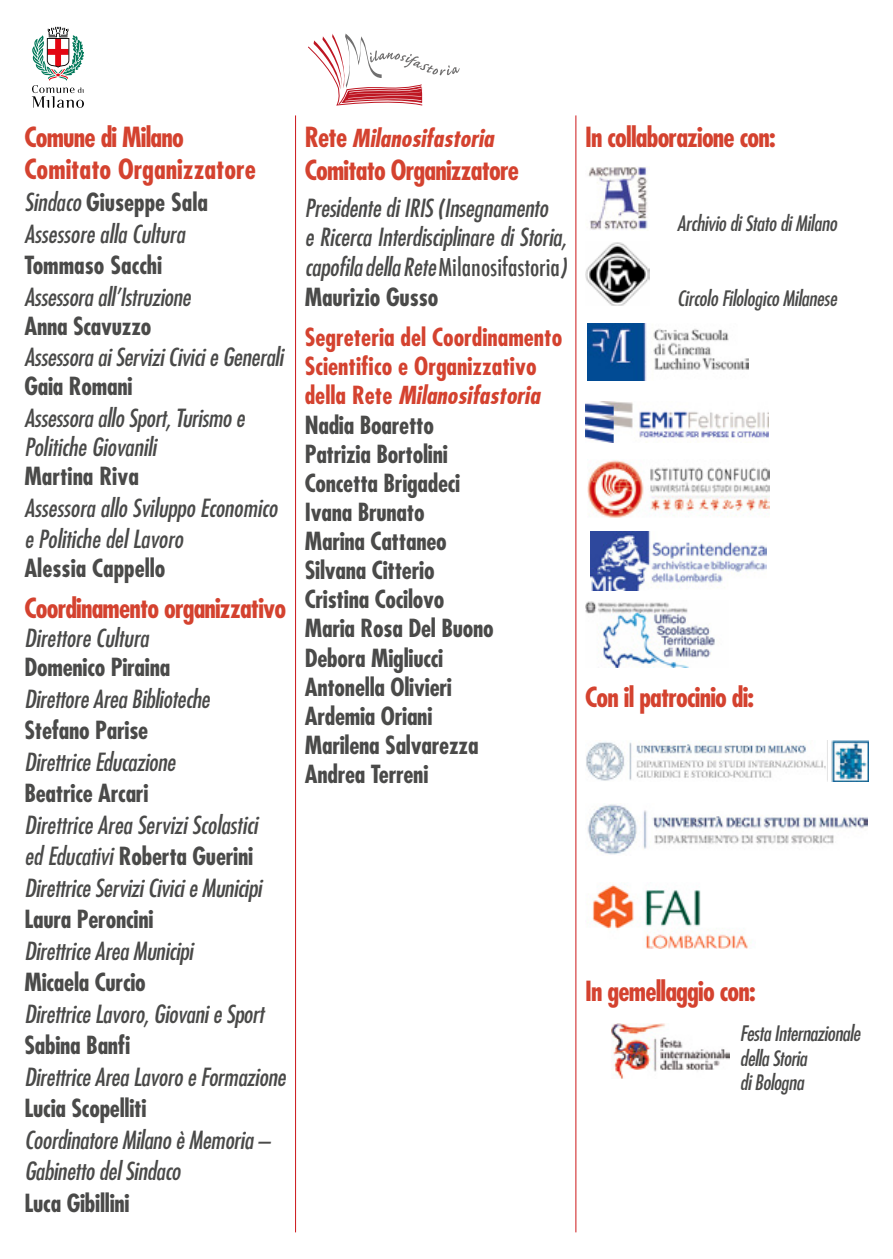
<style>
.page{position:relative;width:893px;height:1259px;background:#fff}
.page>*{position:absolute;margin:0;border:0;box-sizing:border-box;transform-origin:0 0}
.t1{font:700 condensed 27px "Futura Std";letter-spacing:-.03em;color:#d4422f}
.t2{font:700 condensed 27px/31.5px "Futura Std";color:#d4422f}
.t3{font:italic condensed 24.3px/31.5px "Futura";letter-spacing:-.01em;color:#4a4a49}
.t4{font:700 condensed 24.3px/29.1px "Futura Std";letter-spacing:-.01em;color:#4a4a49}
.t5{font:700 condensed 24.3px/29.1px "Futura Std";color:#d4422f}
.t6{font:italic 700 condensed 24.3px "Futura";color:#d4422f}
.t7{font:italic condensed 20.7px/24.9px "Futura";letter-spacing:-.01em;color:#4a4a49}
.s1{font-family:"Futura";font-weight:400;font-style:italic}
.s2{font-family:"Futura Std";font-style:normal;font-size:27px}
.s3{font-weight:500;font-style:normal;font-size:24px}
.s4{font-family:"Futura Std";font-style:normal}
</style>
<div class="page">
<svg style="left:32px;top:27px;width:52px;height:81px"></svg>
<hr style="left:295px;top:115px;width:1px;height:1117px;background:#cd171a">
<hr style="left:575px;top:115px;width:1px;height:1117px;background:#cd171a">
<svg style="left:308px;top:33px;width:152px;height:73px"></svg>
<img style="left:611px;top:1023px;width:118px;height:55px">
<img style="left:592px;top:884px;width:159px;height:64px">
<img style="left:590px;top:532px;width:176px;height:58px">
<img style="left:587px;top:459px;width:183px;height:59px">
<img style="left:585px;top:402px;width:184px;height:41px">
<img style="left:585px;top:601px;width:130px;height:66px">
<img style="left:588px;top:167px;width:60px;height:63px">
<img style="left:585px;top:242px;width:65px;height:64px">
<img style="left:587px;top:323px;width:161px;height:58px">
<img style="left:587px;top:804px;width:280px;height:51px">
<img style="left:586px;top:740px;width:282px;height:41px">
<p class="t2" style="left:24px;top:122px;width:233px">Comune di Milano<br>Comitato Organizzatore</p>
<p class="t4" style="left:24px;top:188px;width:185px"><span class="s1">Sindaco</span> Giuseppe Sala</p>
<p class="t3" style="left:24px;top:217px;width:162px">Assessore alla Cultura</p>
<p class="t4" style="left:24px;top:251px;width:139px">Tommaso Sacchi</p>
<p class="t3" style="left:24px;top:280px;width:168px">Assessora all’Istruzione</p>
<p class="t4" style="left:24px;top:311px;width:129px">Anna Scavuzzo</p>
<p class="t3" style="left:24px;top:341px;width:260px">Assessora ai Servizi Civici e Generali</p>
<p class="t4" style="left:24px;top:372px;width:110px">Gaia Romani</p>
<p class="t3" style="left:24px;top:403px;width:222px;line-height:29.1px">Assessora allo Sport, Turismo e<br>Politiche Giovanili</p>
<p class="t4" style="left:24px;top:462px;width:116px">Martina Riva</p>
<p class="t3" style="left:24px;top:491px;width:254px">Assessora allo Sviluppo Economico e Politiche del Lavoro</p>
<p class="t4" style="left:24px;top:554px;width:143px">Alessia Cappello</p>
<p class="t1" style="left:24px;top:591px;width:263px">Coordinamento organizzativo</p>
<p class="t3" style="left:24px;top:621px;width:126px">Direttore Cultura</p>
<p class="t4" style="left:24px;top:653px;width:147px">Domenico Piraina</p>
<p class="t3" style="left:24px;top:682px;width:187px">Direttore Area Biblioteche</p>
<p class="t4" style="left:24px;top:716px;width:125px">Stefano Parise</p>
<p class="t3" style="left:24px;top:745px;width:152px">Direttrice Educazione</p>
<p class="t4" style="left:24px;top:779px;width:125px">Beatrice Arcari</p>
<p class="t3" style="left:24px;top:808px;width:235px">Direttrice Area Servizi Scolastici</p>
<p class="t4" style="left:24px;top:842px;width:230px"><span class="s1">ed Educativi</span> Roberta Guerini</p>
<p class="t3" style="left:24px;top:871px;width:238px">Direttrice Servizi Civici e Municipi</p>
<p class="t4" style="left:24px;top:905px;width:131px">Laura Peroncini</p>
<p class="t3" style="left:24px;top:934px;width:170px">Direttrice Area Municipi</p>
<p class="t4" style="left:24px;top:968px;width:123px">Micaela Curcio</p>
<p class="t3" style="left:24px;top:997px;width:241px">Direttrice Lavoro, Giovani e Sport</p>
<p class="t4" style="left:24px;top:1031px;width:108px">Sabina Banfi</p>
<p class="t3" style="left:24px;top:1060px;width:263px">Direttrice Area Lavoro e Formazione</p>
<p class="t4" style="left:24px;top:1094px;width:124px">Lucia Scopelliti</p>
<p class="t3" style="left:24px;top:1123px;width:247px">Coordinatore Milano è Memoria –<br>Gabinetto del Sindaco</p>
<p class="t4" style="left:24px;top:1188px;width:107px">Luca Gibillini</p>
<p class="t6" style="left:305px;top:123px;width:190px"><span class="s2">Rete</span> Milanosifastoria</p>
<p class="t1" style="left:305px;top:153px;width:216px">Comitato Organizzatore</p>
<p class="t3" style="left:305px;top:193px;width:263px;line-height:29.7px">Presidente di IRIS (Insegnamento<br>e Ricerca Interdisciplinare di Storia, capofila della Rete <span class="s3">Milanosifastoria</span>)</p>
<p class="t4" style="left:305px;top:282px;width:135px">Maurizio Gusso</p>
<p class="t5" style="left:305px;top:323px;width:259px">Segreteria del Coordinamento<br>Scientifico e Organizzativo</p>
<p class="t6" style="left:305px;top:380px;width:237px"><span class="s4">della Rete</span> Milanosifastoria</p>
<p class="t4" style="left:305px;top:410px;width:190px">Nadia Boaretto<br>Patrizia Bortolini<br>Concetta Brigadeci<br>Ivana Brunato<br>Marina Cattaneo<br>Silvana Citterio<br>Cristina Cocilovo<br>Maria Rosa Del Buono<br>Debora Migliucci<br>Antonella Olivieri<br>Ardemia Oriani<br>Marilena Salvarezza<br>Andrea Terreni</p>
<p class="t1" style="left:585px;top:120px;width:192px">In collaborazione con:</p>
<p class="t7" style="left:677px;top:210px;width:161px">Archivio di Stato di Milano</p>
<p class="t7" style="left:677px;top:285px;width:161px">Circolo Filologico Milanese</p>
<p class="t1" style="left:585px;top:680px;width:171px">Con il patrocinio di:</p>
<p class="t1" style="left:585px;top:974px;width:172px">In gemellaggio con:</p>
<p class="t7" style="left:740px;top:1020px;width:122px">Festa Internazionale della Storia<br>di Bologna</p>
</div>
